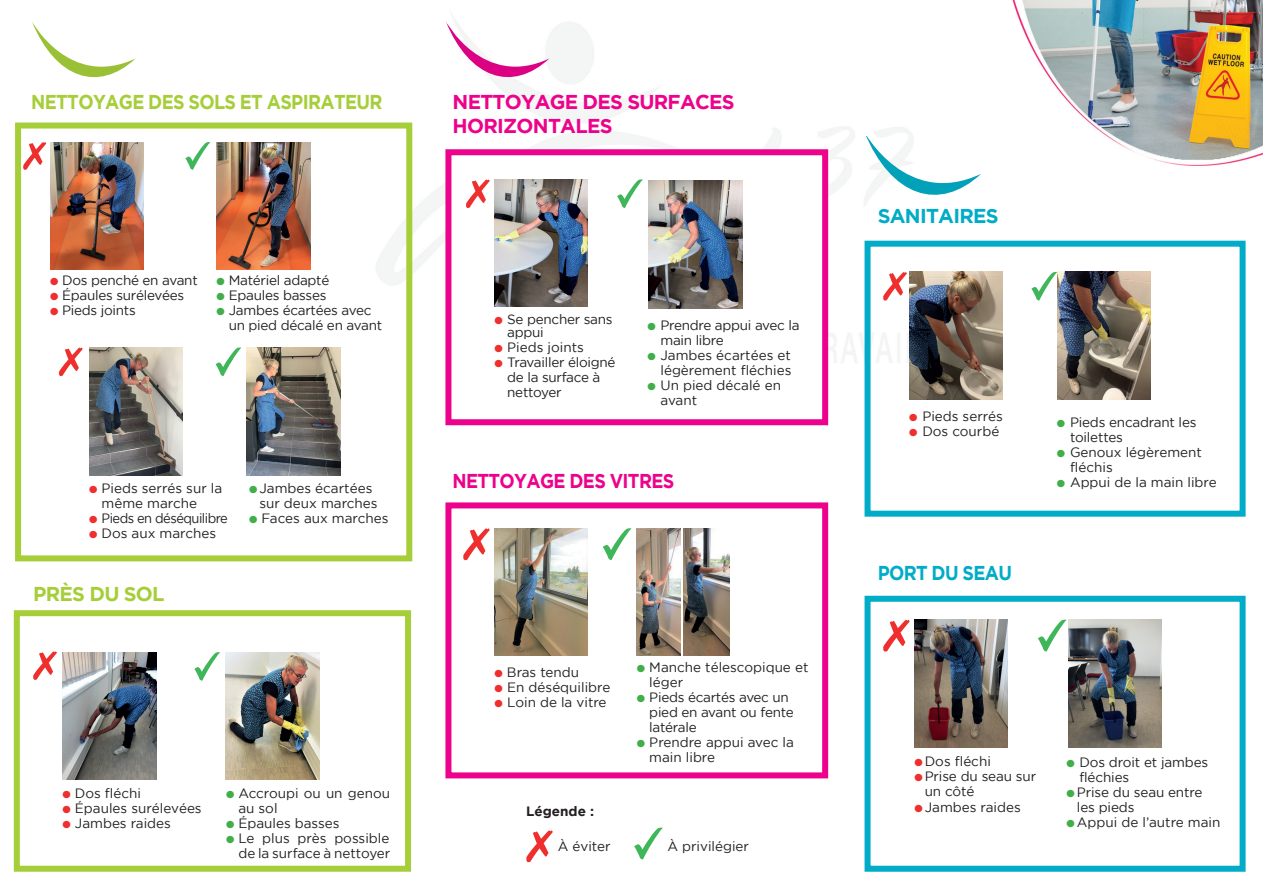
<style>
.page{position:relative;width:1263px;height:893px;background:#fff}
.page>*{position:absolute;margin:0;border:0;box-sizing:border-box;transform-origin:0 0}
.t1{font:700 20.1px/24px "Gotham";letter-spacing:-.035em;color:#ed028c}
.t2{font:700 20.1px "Gotham";letter-spacing:-.035em;color:#a6ce39;scale:.9 1}
.t3{font:700 20.1px "Gotham";letter-spacing:-.035em;color:#ed028c;scale:.9 1}
.t4{font:700 20.1px "Gotham";letter-spacing:-.035em;color:#00acc7}
.t5{font:700 20.1px "Gotham";letter-spacing:-.035em;color:#00acc7;scale:.9 1}
.t6{font:700 20.1px "Gotham";letter-spacing:-.035em;color:#a6ce39}
.t7{font:13.5px/15px "Gotham";color:#231f20}
.t8{font:13.5px/15px "Gotham";letter-spacing:-.02em;color:#231f20}
.t9{font:13.5px "Gotham";letter-spacing:-.04em;color:#231f20;scale:.96 1}
.t10{font:700 13.5px "Gotham";color:#231f20}
.s1{color:#ee2f2d}
.s2{color:#40ae49}
</style>
<div class="page">
<img style="left:13px;top:0;width:1250px;height:872px">
<div style="left:15px;top:123px;width:397px;height:438px;border:6px solid #a6ce39"></div>
<div style="left:445px;top:149px;width:383px;height:276px;background:#fff;border:6px solid #ed028c"></div>
<div style="left:864px;top:241px;width:381px;height:276px;border:6px solid #00acc7"></div>
<div style="left:864px;top:596px;width:381px;height:276px;background:#fff;border:6px solid #00acc7"></div>
<div style="left:445px;top:502px;width:383px;height:276px;border:6px solid #ed028c"></div>
<div style="left:14px;top:610px;width:397px;height:262px;background:#fff;border:6px solid #a6ce39"></div>
<svg style="left:32px;top:21px;width:104px;height:72px"></svg>
<svg style="left:446px;top:21px;width:103px;height:72px"></svg>
<svg style="left:864px;top:136px;width:117px;height:72px"></svg>
<img style="left:1057px;top:272px;width:93px;height:128px">
<img style="left:909px;top:272px;width:93px;height:128px">
<svg style="left:1031px;top:272px;width:26px;height:29px"></svg>
<svg style="left:883px;top:272px;width:24px;height:29px"></svg>
<img style="left:1068px;top:620px;width:94px;height:127px">
<img style="left:914px;top:620px;width:94px;height:127px">
<svg style="left:1038px;top:620px;width:28px;height:32px"></svg>
<svg style="left:883px;top:620px;width:27px;height:32px"></svg>
<img style="left:649px;top:181px;width:93px;height:127px">
<img style="left:494px;top:179px;width:94px;height:128px">
<img style="left:494px;top:528px;width:94px;height:128px">
<svg style="left:617px;top:179px;width:26px;height:29px"></svg>
<svg style="left:466px;top:179px;width:24px;height:29px"></svg>
<img style="left:637px;top:528px;width:44px;height:128px">
<img style="left:683px;top:528px;width:46px;height:128px">
<img style="left:247px;top:347px;width:93px;height:128px">
<img style="left:89px;top:347px;width:94px;height:128px">
<img style="left:226px;top:652px;width:93px;height:128px">
<img style="left:63px;top:652px;width:93px;height:128px">
<img style="left:217px;top:142px;width:93px;height:128px">
<svg style="left:185px;top:142px;width:25px;height:28px"></svg>
<img style="left:50px;top:142px;width:94px;height:128px">
<svg style="left:23px;top:142px;width:23px;height:28px"></svg>
<svg style="left:216px;top:347px;width:25px;height:30px"></svg>
<svg style="left:59px;top:347px;width:24px;height:29px"></svg>
<svg style="left:194px;top:652px;width:26px;height:29px"></svg>
<svg style="left:33px;top:651px;width:24px;height:29px"></svg>
<svg style="left:603px;top:528px;width:28px;height:33px"></svg>
<svg style="left:463px;top:528px;width:27px;height:32px"></svg>
<svg style="left:526px;top:830px;width:27px;height:32px"></svg>
<svg style="left:634px;top:827px;width:29px;height:33px"></svg>
<h1 class="t2" style="left:31px;top:90px;width:392px">NETTOYAGE DES SOLS ET ASPIRATEUR</h1>
<h1 class="t1" style="left:453px;top:89px;width:284px">NETTOYAGE DES SURFACES<br>HORIZONTALES</h1>
<p class="t8" style="left:50px;top:273px;width:149px"><span class="s1">●</span> Dos penché en avant</p>
<p class="t8" style="left:50px;top:288px;width:136px"><span class="s1">●</span> Épaules surélevées</p>
<p class="t8" style="left:50px;top:303px;width:87px"><span class="s1">●</span> Pieds joints</p>
<p class="t8" style="left:217px;top:273px;width:114px"><span class="s2">●</span> Matériel adapté</p>
<p class="t8" style="left:217px;top:288px;width:111px"><span class="s2">●</span> Epaules basses</p>
<p class="t8" style="left:229px;top:303px;width:155px;text-indent:-12px"><span class="s2">●</span> Jambes écartées avec un pied décalé en avant</p>
<p class="t7" style="left:102px;top:481px;width:122px;text-indent:-12px"><span class="s1">●</span> Pieds serrés sur la même marche</p>
<p class="t9" style="left:89px;top:511px;width:146px"><span class="s1">●</span> Pieds en déséquilibre</p>
<p class="t7" style="left:89px;top:526px;width:128px"><span class="s1">●</span> Dos aux marches</p>
<h1 class="t6" style="left:33px;top:583px;width:133px">PRÈS DU SOL</h1>
<p class="t7" style="left:259px;top:481px;width:120px;text-indent:-10px"><span class="s2">●</span> Jambes écartées sur deux marches</p>
<p class="t7" style="left:249px;top:511px;width:141px"><span class="s2">●</span> Faces aux marches</p>
<p class="t7" style="left:63px;top:786px;width:80px"><span class="s1">●</span> Dos fléchi</p>
<p class="t7" style="left:63px;top:801px;width:141px"><span class="s1">●</span> Épaules surélevées</p>
<p class="t7" style="left:63px;top:816px;width:110px"><span class="s1">●</span> Jambes raides</p>
<p class="t7" style="left:238px;top:786px;width:153px;text-indent:-12px"><span class="s2">●</span> Accroupi ou un genou au sol</p>
<p class="t7" style="left:226px;top:816px;width:115px"><span class="s2">●</span> Épaules basses</p>
<p class="t7" style="left:226px;top:831px;width:166px;text-align:right"><span class="s2">●</span> Le plus près possible de la surface à nettoyer</p>
<p class="t8" style="left:507px;top:312px;width:107px;line-height:13.5px;text-indent:-13px"><span class="s1">●</span> Se pencher sans appui</p>
<p class="t7" style="left:494px;top:340px;width:91px"><span class="s1">●</span> Pieds joints</p>
<p class="t8" style="left:507px;top:355px;width:110px;text-indent:-13px"><span class="s1">●</span> Travailler éloigné de la surface à nettoyer</p>
<p class="t8" style="left:660px;top:318px;width:141px;text-indent:-13px"><span class="s2">●</span> Prendre appui avec la main libre</p>
<p class="t7" style="left:648px;top:348px;width:145px;text-align:right"><span class="s2">●</span> Jambes écartées et légèrement fléchies</p>
<p class="t7" style="left:660px;top:378px;width:122px;text-indent:-13px"><span class="s2">●</span> Un pied décalé en avant</p>
<h1 class="t3" style="left:452px;top:470px;width:248px">NETTOYAGE DES VITRES</h1>
<p class="t7" style="left:494px;top:664px;width:86px"><span class="s1">●</span> Bras tendu</p>
<p class="t7" style="left:494px;top:679px;width:117px"><span class="s1">●</span> En déséquilibre</p>
<p class="t7" style="left:494px;top:694px;width:114px"><span class="s1">●</span> Loin de la vitre</p>
<p class="t7" style="left:649px;top:660px;width:161px;text-indent:-13px"><span class="s2">●</span> Manche télescopique et léger</p>
<p class="t8" style="left:649px;top:690px;width:146px;text-indent:-13px"><span class="s2">●</span> Pieds écartés avec un pied en avant ou fente latérale</p>
<p class="t7" style="left:649px;top:735px;width:146px;text-indent:-13px"><span class="s2">●</span> Prendre appui avec la main libre</p>
<p class="t10" style="left:526px;top:803px;width:69px">Légende :</p>
<p class="t7" style="left:558px;top:839px;width:54px">À éviter</p>
<p class="t7" style="left:668px;top:839px;width:83px">À privilégier</p>
<h1 class="t4" style="left:878px;top:204px;width:122px">SANITAIRES</h1>
<p class="t7" style="left:909px;top:409px;width:95px"><span class="s1">●</span> Pieds serrés</p>
<p class="t7" style="left:909px;top:424px;width:92px"><span class="s1">●</span> Dos courbé</p>
<p class="t7" style="left:1070px;top:415px;width:128px;text-indent:-13px"><span class="s2">●</span> Pieds encadrant les toilettes</p>
<p class="t7" style="left:1070px;top:445px;width:133px;text-indent:-13px"><span class="s2">●</span> Genoux légèrement fléchis</p>
<p class="t7" style="left:1057px;top:475px;width:161px"><span class="s2">●</span> Appui de la main libre</p>
<h1 class="t5" style="left:878px;top:561px;width:151px">PORT DU SEAU</h1>
<p class="t7" style="left:914px;top:753px;width:78px"><span class="s1">●</span> Dos fléchi</p>
<p class="t7" style="left:925px;top:768px;width:113px;text-indent:-10px"><span class="s1">●</span> Prise du seau sur un côté</p>
<p class="t7" style="left:914px;top:799px;width:108px"><span class="s1">●</span> Jambes raides</p>
<p class="t7" style="left:1079px;top:754px;width:130px;text-indent:-13px"><span class="s2">●</span> Dos droit et jambes fléchies</p>
<p class="t7" style="left:1077px;top:784px;width:127px;text-indent:-10px"><span class="s2">●</span> Prise du seau entre les pieds</p>
<p class="t7" style="left:1066px;top:814px;width:155px"><span class="s2">●</span> Appui de l’autre main</p>
</div>
